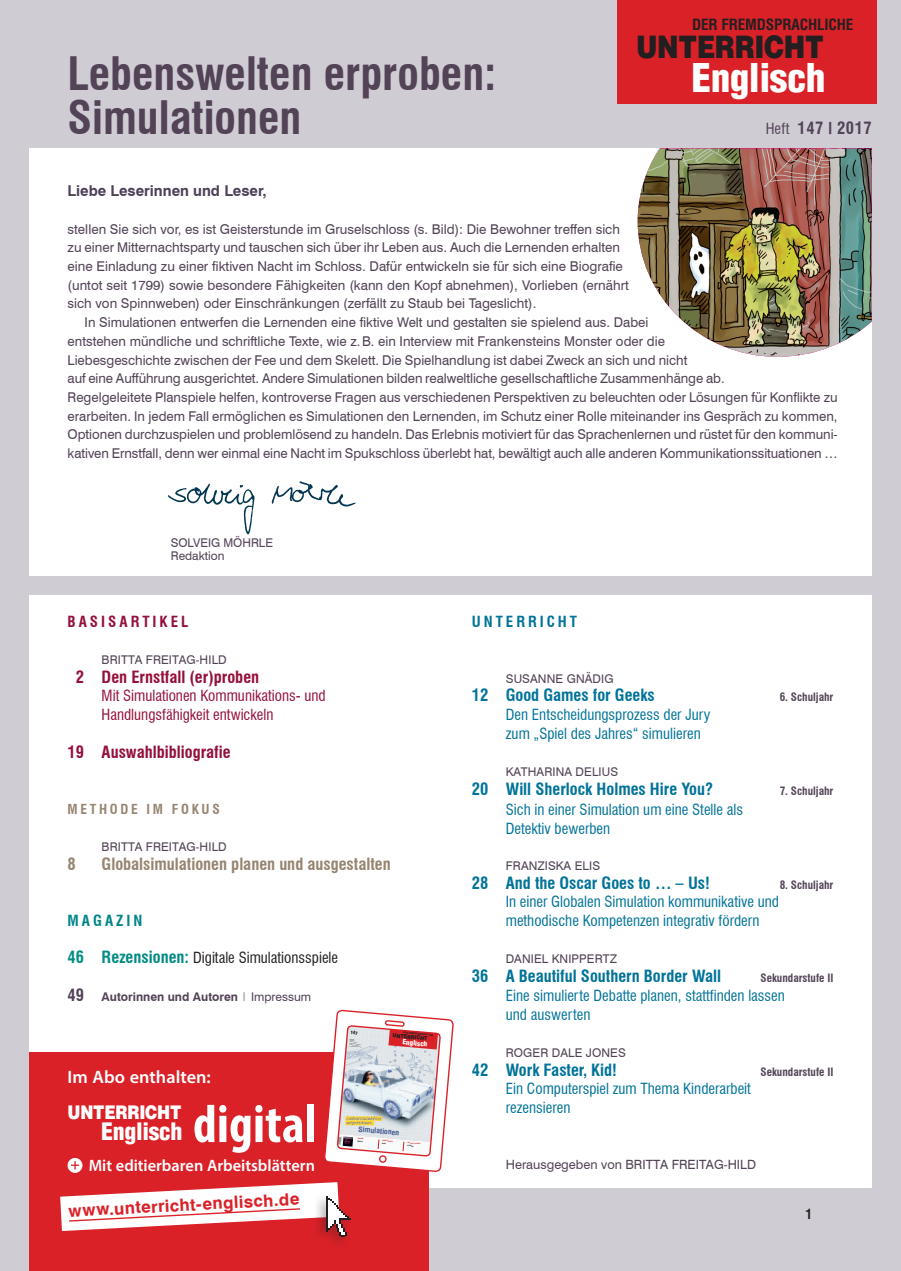
<style>
.page{position:relative;width:901px;height:1271px;background:#fff}
.page>*{position:absolute;margin:0;border:0;box-sizing:border-box;transform-origin:0 0}
.t1{font:700 condensed 53.7px "Myriad Pro";letter-spacing:.005em;color:#fff}
.t2{font:700 condensed 45px/43.5px "Swiss 721 BT";color:#524356}
.t3{font:900 condensed 38.7px "Helvetica LT Std";letter-spacing:-.015em;color:#fff}
.t4{font:900 31.05px "Helvetica LT Std";letter-spacing:-.015em;color:#231f20;scale:.83 1}
.t5{font:900 condensed 23.4px "Helvetica LT Std";letter-spacing:-.015em;color:#fff}
.t6{font:900 18.9px "Helvetica LT Std";letter-spacing:-.015em;color:#fff;scale:.83 1}
.t7{font:600 18px "Myriad Pro";letter-spacing:.005em;color:#fff}
.t8{font:700 17.1px "Swiss 721 BT";color:#da2128}
.t9{font:700 condensed 16.5px "Swiss 721 BT";color:#007399}
.t10{font:700 condensed 16.5px "Swiss 721 BT";color:#95103a}
.t11{font:700 condensed 16.5px "Swiss 721 BT";color:#968570}
.t12{font:600 16.5px "Myriad Pro";color:#fff}
.t13{font:700 condensed 16.5px "Swiss 721 BT";letter-spacing:.03em;color:#524356}
.t14{font:700 condensed 15.15px "Helvetica LT Std";letter-spacing:-.01em;color:#231f20}
.t15{font:condensed 15px/18.8px "Swiss 721 BT";color:#007399}
.t16{font:condensed 15px/18.8px "Swiss 721 BT";color:#95103a}
.t17{font:condensed 15px "Swiss 721 BT";color:#231f20}
.t18{font:700 15px "Swiss 721 BT";color:#4d4058}
.t19{font:700 condensed 15px "Swiss 721 BT";letter-spacing:.2em;color:#95103a}
.t20{font:700 condensed 15px "Swiss 721 BT";letter-spacing:.2em;color:#007399}
.t21{font:700 condensed 15px "Swiss 721 BT";letter-spacing:.2em;color:#018588}
.t22{font:13.5px/18.8px "Swiss 721 BT";color:#524356}
.t23{font:700 condensed 13.5px "Swiss 721 BT";letter-spacing:.2em;color:#968570}
.t24{font:700 condensed 13.5px "Swiss 721 BT";color:#231f20}
.t25{font:12.75px "Swiss 721 BT";color:#524356}
.t26{font:12px/13.5px "Swiss 721 BT";letter-spacing:.01em;color:#524356}
.t27{font:700 12px "Swiss 721 BT";color:#524356}
.t28{font:700 condensed 11.25px "Swiss 721 BT";color:#524356}
.t29{font:700 condensed 7.5px "Swiss 721 BT";color:#445994;scale:1.05 1}
.t30{font:900 condensed 6.9px "Helvetica LT Std";color:#fff;scale:1.06 1}
.t31{font:900 5.55px "Helvetica LT Std";color:#231f20;scale:.87 1}
.t32{font:700 condensed 2.7px "Helvetica LT Std";color:#231f20;scale:1.04 1}
.t33{font:700 condensed 2.25px "Helvetica Neue LT Std";color:#231f20;scale:1.04 1}
.t34{font:700 condensed 1.65px "Helvetica Neue LT Std";color:#da2128;scale:1.04 1}
.s1{font-weight:400;font-size:15px}
.s2{font-family:"Trade Gothic LT Std";font-stretch:normal}
.s3{font-weight:700;font-size:16.5px;color:#028c83}
.s4{font-stretch:condensed;font-size:16.5px}
.s5{font-family:"Trade Gothic LT Std";font-weight:400}
.s6{font-weight:400}
</style>
<div class="page">
<div style="left:0;top:0;width:900px;height:1270px;background:#d0ccd4"></div>
<div style="left:29px;top:148px;width:842px;height:428px;background:#fff"></div>
<img style="left:637px;top:148px;width:234px;height:209px">
<div style="left:29px;top:595px;width:842px;height:592px;background:#fff"></div>
<div style="left:29px;top:1052px;width:400px;height:218px;background:#da2128"></div>
<div style="left:617px;top:0;width:260px;height:104px;background:#da2128"></div>
<div style="left:313px;top:1192px;width:41px;height:57px;background:#231f20;opacity:.3"></div>
<img style="left:168px;top:481px;width:188px;height:54px">
<svg style="left:60px;top:1009px;width:394px;height:228px"></svg>
<h2 class="t2" style="left:68px;top:52px;width:430px">Lebenswelten erproben:<br>Simulationen</h2>
<p class="t14" style="left:692px;top:15px;width:163px">DER FREMDSPRACHLICHE</p>
<h3 class="t4" style="left:636px;top:26px;width:228px">UNTERRICHT</h3>
<h3 class="t3" style="left:691px;top:53px;width:135px">Englisch</h3>
<p class="t13" style="left:765px;top:118px;width:107px"><span class="s1">Heft</span> 147 <span class="s2">|</span> 2017</p>
<p class="t18" style="left:68px;top:182px;width:200px">Liebe Leserinnen und Leser,</p>
<p class="t22" style="left:68px;top:219px;width:563px">stellen Sie sich vor, es ist Geisterstunde im Gruselschloss (s. Bild): Die Bewohner treffen sich zu einer Mitternachtsparty und tauschen sich über ihr Leben aus. Auch die Lernenden erhalten eine Einladung zu einer fiktiven Nacht im Schloss. Dafür entwickeln sie für sich eine Biografie (untot seit 1799) sowie besondere Fähigkeiten (kann den Kopf abnehmen), Vorlieben (ernährt sich von Spinnweben) oder Einschränkungen (zerfällt zu Staub bei Tageslicht).</p>
<p class="t22" style="left:68px;top:313px;width:771px;text-indent:17px">In Simulationen entwerfen die Lernenden eine fiktive Welt und gestalten sie spielend aus. Dabei<br>entstehen mündliche und schriftliche Texte, wie z.B. ein Interview mit Frankensteins Monster oder die<br>Liebesgeschichte zwischen der Fee und dem Skelett. Die Spielhandlung ist dabei Zweck an sich und nicht<br>auf eine Aufführung ausgerichtet. Andere Simulationen bilden realweltliche gesellschaftliche Zusammenhänge ab.<br>Regelgeleitete Planspiele helfen, kontroverse Fragen aus verschiedenen Perspektiven zu beleuchten oder Lösungen für Konflikte zu erarbeiten. In jedem Fall ermöglichen es Simulationen den Lernenden, im Schutz einer Rolle miteinander ins Gespräch zu kommen, Optionen durchzuspielen und problemlösend zu handeln. Das Erlebnis motiviert für das Sprachenlernen und rüstet für den kommuni&shy;kativen Ernstfall, denn wer einmal eine Nacht im Spukschloss überlebt hat, bewältigt auch alle anderen Kommunikationssituationen …</p>
<p class="t26" style="left:171px;top:535px;width:104px">SOLVEIG MÖHRLE<br>Redaktion</p>
<p class="t19" style="left:68px;top:612px;width:122px">BASISARTIKEL</p>
<p class="t26" style="left:102px;top:653px;width:126px">BRITTA FREITAG-HILD</p>
<p class="t10" style="left:76px;top:667px;width:185px">2 Den Ernstfall (er)proben</p>
<p class="t16" style="left:102px;top:686px;width:225px">Mit Simulationen Kommunikations- und<br>Handlungsfähigkeit entwickeln</p>
<p class="t10" style="left:68px;top:741px;width:164px">19 Auswahlbibliografie</p>
<p class="t23" style="left:68px;top:800px;width:154px">METHODE IM FOKUS</p>
<p class="t26" style="left:102px;top:840px;width:126px">BRITTA FREITAG-HILD</p>
<p class="t11" style="left:68px;top:854px;width:10px">8</p>
<p class="t11" style="left:102px;top:854px;width:290px">Globalsimulationen planen und ausgestalten</p>
<p class="t21" style="left:68px;top:911px;width:76px">MAGAZIN</p>
<p class="t17" style="left:68px;top:949px;width:272px"><span class="s3">46 Rezensionen:</span> Digitale Simulationsspiele</p>
<p class="t27" style="left:68px;top:989px;width:245px"><span class="s4">49</span> Autorinnen und Autoren <span class="s5">|</span> <span class="s6">Impressum</span></p>
<h3 class="t7" style="left:68px;top:1065px;width:145px">Im Abo enthalten:</h3>
<h3 class="t5" style="left:101px;top:1116px;width:83px">Englisch</h3>
<h3 class="t6" style="left:68px;top:1099px;width:139px">UNTERRICHT</h3>
<p class="t12" style="left:89px;top:1154px;width:228px">Mit editierbaren Arbeitsblättern</p>
<p class="t8" style="left:68px;top:1200px;width:232px;rotate:-3deg">www.unterricht-englisch.de</p>
<h1 class="t1" style="left:193px;top:1090px;width:125px">digital</h1>
<p class="t32" style="left:403px;top:1030px;width:30px;rotate:5deg">DER FREMDSPRACHLICHE</p>
<p class="t31" style="left:393px;top:1031px;width:42px;rotate:5deg">UNTERRICHT</p>
<p class="t30" style="left:403px;top:1037px;width:25px;rotate:5deg">Englisch</p>
<p class="t29" style="left:359px;top:1124px;width:41px;rotate:5deg">Simulationen</p>
<p class="t34" style="left:358px;top:1137px;width:7px;rotate:5deg">THEMEN</p>
<p class="t33" style="left:357px;top:1139px;width:7px;rotate:5deg">Xxxxx</p>
<p class="t34" style="left:382px;top:1139px;width:12px;rotate:5deg">KOMPETENZEN</p>
<p class="t33" style="left:382px;top:1141px;width:6px;rotate:5deg">xxxx</p>
<p class="t34" style="left:407px;top:1141px;width:14px;rotate:5deg">AKTUELLE SERIEN</p>
<p class="t33" style="left:407px;top:1144px;width:8px;rotate:5deg">xxxxxx</p>
<p class="t20" style="left:472px;top:612px;width:107px">UNTERRICHT</p>
<p class="t26" style="left:506px;top:671px;width:109px">SUSANNE GNÄDIG</p>
<p class="t9" style="left:472px;top:685px;width:184px">12 Good Games for Geeks</p>
<p class="t28" style="left:779px;top:690px;width:55px">6. Schuljahr</p>
<p class="t15" style="left:506px;top:705px;width:206px">Den Entscheidungsprozess der Jury zum „Spiel des Jahres“ simulieren</p>
<p class="t26" style="left:506px;top:765px;width:114px">KATHARINA DELIUS</p>
<p class="t9" style="left:472px;top:779px;width:243px">20 Will Sherlock Holmes Hire You?</p>
<p class="t28" style="left:779px;top:784px;width:55px">7. Schuljahr</p>
<p class="t15" style="left:506px;top:799px;width:239px;line-height:19.5px">Sich in einer Simulation um eine Stelle als<br>Detektiv bewerben</p>
<p class="t26" style="left:506px;top:858px;width:96px">FRANZISKA ELIS</p>
<p class="t9" style="left:472px;top:872px;width:240px">28 And the Oscar Goes to … – Us!</p>
<p class="t28" style="left:779px;top:877px;width:55px">8. Schuljahr</p>
<p class="t15" style="left:506px;top:892px;width:275px">In einer Globalen Simulation kommunikative und methodische Kompetenzen integrativ fördern</p>
<p class="t26" style="left:506px;top:952px;width:113px">DANIEL KNIPPERTZ</p>
<p class="t9" style="left:472px;top:966px;width:251px">36 A Beautiful Southern Border Wall</p>
<p class="t28" style="left:760px;top:971px;width:74px">Sekundarstufe II</p>
<p class="t15" style="left:506px;top:986px;width:280px">Eine simulierte Debatte planen, stattfinden lassen und auswerten</p>
<p class="t26" style="left:506px;top:1045px;width:121px">ROGER DALE JONES</p>
<p class="t9" style="left:472px;top:1059px;width:147px">42 Work Faster, Kid!</p>
<p class="t28" style="left:760px;top:1064px;width:74px">Sekundarstufe II</p>
<p class="t15" style="left:506px;top:1079px;width:247px">Ein Computerspiel zum Thema Kinderarbeit rezensieren</p>
<p class="t25" style="left:506px;top:1157px;width:252px">Herausgegeben von BRITTA FREITAG-HILD</p>
<p class="t24" style="left:805px;top:1206px;width:8px">1</p>
</div>
